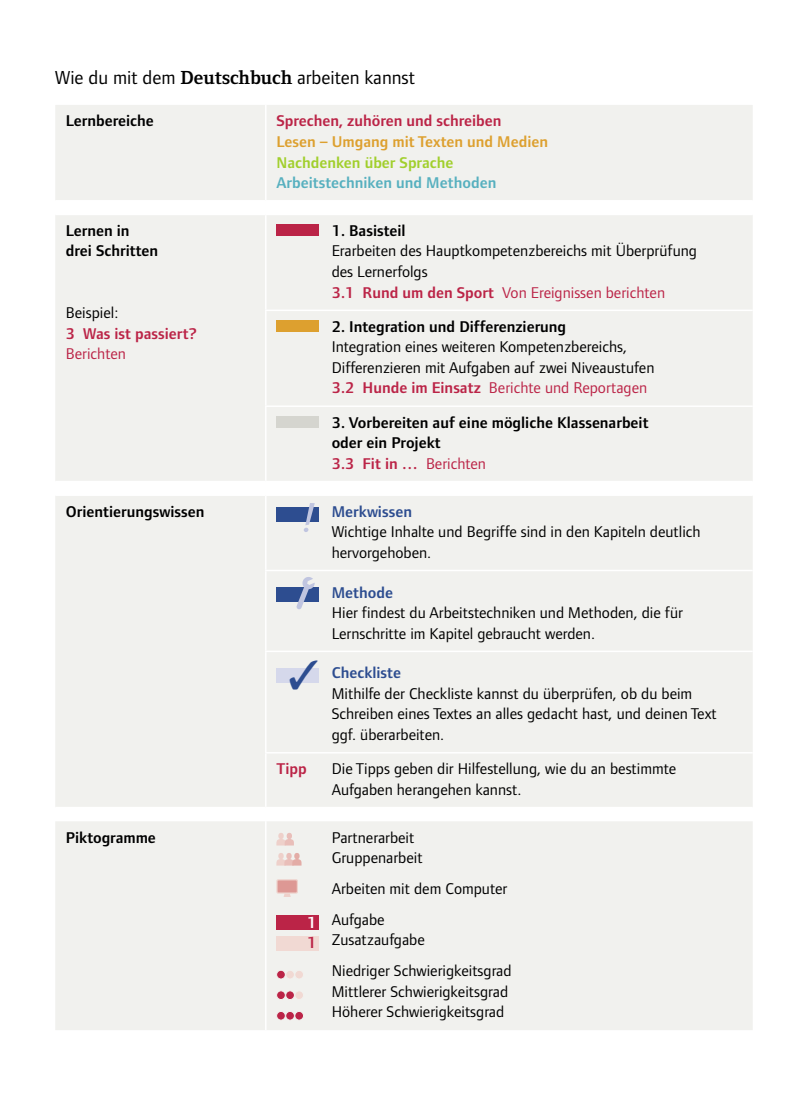
<style>
.page{position:relative;width:808px;height:1106px;background:#fff}
.page>*{position:absolute;margin:0;border:0;box-sizing:border-box;transform-origin:0 0}
._63_Inhalt_Ü2{font:19.5px "Foundry Form Sans";color:#000}
._41_Aufgabennummer{font:600 16.5px "Foundry Form Sans";color:#fff}
._41_Aufgabennummer-2{font:600 16.5px "Foundry Form Sans";color:#bb2447}
._31_Fließtext_sans_i{font:16.2px/20.5px "Foundry Form Sans";color:#000}
._61_Inhalt_sans{font:600 16.2px "Foundry Form Sans";color:#000}
._61_Inhalt_sans-2{font:16.2px "Foundry Form Sans";color:#000}
.t1{font:16.2px "Foundry Form Sans";color:#bb2447}
._61_Inhalt_sans-3{font:600 16.2px "Foundry Form Sans";color:#bb2447}
._61_Inhalt_sans-4{font:600 16.2px "Foundry Form Sans";color:#dda02f}
._61_Inhalt_sans-5{font:600 16.2px "Foundry Form Sans";color:#57b0bf}
._30_Überschrift_blau{font:600 16.2px "Foundry Form Sans";color:#2d4d90}
._63_Inhalt_Ü2-2{font:600 16.2px/20.5px "Foundry Form Sans";color:#bb2447}
._61_Inhalt_sans-6{font:600 16.2px "Foundry Form Sans";color:#a1cf2c}
._31_Fließtext_sans_i-2{font:600 16.2px "Foundry Form Sans";color:#bb2447}
.s1{font-family:"Foundry Form Serif";font-weight:700}
.s2{font-weight:600}
.s3{font-weight:400}
</style>
<div class="page">
<div style="left:55px;top:105px;width:698px;height:925px;background:#f1f1ee"></div>
<div style="left:55px;top:201px;width:698px;height:620px;background:#f1f1ee"></div>
<hr style="left:265px;top:105px;width:1px;height:95px;background:#fff">
<svg style="left:265px;top:201px;width:1px;height:13px"></svg>
<hr style="left:55px;top:214px;width:211px;height:1px;background:#fff">
<hr style="left:266px;top:214px;width:487px;height:1px;background:#fff">
<hr style="left:265px;top:215px;width:1px;height:94px;background:#fff">
<hr style="left:265px;top:309px;width:488px;height:2px;background:#fff">
<hr style="left:265px;top:311px;width:1px;height:94px;background:#fff">
<hr style="left:265px;top:405px;width:488px;height:2px;background:#fff">
<hr style="left:265px;top:407px;width:1px;height:74px;background:#fff">
<hr style="left:55px;top:481px;width:211px;height:1px;background:#fff">
<hr style="left:266px;top:481px;width:487px;height:1px;background:#fff">
<svg style="left:265px;top:482px;width:1px;height:12px"></svg>
<hr style="left:55px;top:494px;width:211px;height:2px;background:#fff">
<hr style="left:266px;top:494px;width:487px;height:2px;background:#fff">
<hr style="left:265px;top:496px;width:1px;height:74px;background:#fff">
<hr style="left:265px;top:570px;width:488px;height:1px;background:#fff">
<hr style="left:265px;top:571px;width:1px;height:79px;background:#fff">
<hr style="left:265px;top:650px;width:488px;height:2px;background:#fff">
<hr style="left:265px;top:652px;width:1px;height:100px;background:#fff">
<hr style="left:265px;top:752px;width:488px;height:1px;background:#fff">
<hr style="left:265px;top:753px;width:1px;height:53px;background:#fff">
<hr style="left:55px;top:806px;width:211px;height:2px;background:#fff">
<hr style="left:266px;top:806px;width:487px;height:2px;background:#fff">
<svg style="left:265px;top:808px;width:1px;height:13px"></svg>
<hr style="left:265px;top:821px;width:1px;height:209px;background:#fff">
<hr style="left:55px;top:200px;width:211px;height:1px;background:#fff">
<hr style="left:266px;top:200px;width:487px;height:1px;background:#fff">
<div style="left:276px;top:225px;width:43px;height:11px;background:#bb2447"></div>
<div style="left:276px;top:321px;width:43px;height:11px;background:#dda02f"></div>
<div style="left:276px;top:416px;width:43px;height:11px;background:#d5d5cf"></div>
<svg style="left:276px;top:832px;width:18px;height:13px"></svg>
<svg style="left:276px;top:853px;width:25px;height:12px"></svg>
<div style="left:276px;top:915px;width:43px;height:15px;background:#bb2447"></div>
<div style="left:276px;top:935px;width:43px;height:15px;background:#f1d9d3"></div>
<div style="left:277px;top:970px;width:8px;height:9px;background:#bb2447;border-radius:50%"></div>
<div style="left:276px;top:970px;width:9px;height:9px;border:1px solid #f1f1ee;border-radius:50%"></div>
<div style="left:286px;top:970px;width:8px;height:9px;background:#f1d9d3;border-radius:50%"></div>
<div style="left:285px;top:970px;width:10px;height:9px;border:1px solid #f1f1ee;border-radius:50%"></div>
<div style="left:295px;top:970px;width:8px;height:9px;background:#f1d9d3;border-radius:50%"></div>
<div style="left:295px;top:970px;width:9px;height:9px;border:1px solid #f1f1ee;border-radius:50%"></div>
<div style="left:277px;top:990px;width:8px;height:9px;background:#bb2447;border-radius:50%"></div>
<div style="left:276px;top:990px;width:9px;height:9px;border:1px solid #f1f1ee;border-radius:50%"></div>
<div style="left:286px;top:990px;width:8px;height:9px;background:#bb2447;border-radius:50%"></div>
<div style="left:285px;top:990px;width:10px;height:9px;border:1px solid #f1f1ee;border-radius:50%"></div>
<div style="left:295px;top:990px;width:8px;height:9px;background:#f1d9d3;border-radius:50%"></div>
<div style="left:295px;top:990px;width:9px;height:9px;border:1px solid #f1f1ee;border-radius:50%"></div>
<div style="left:277px;top:1011px;width:8px;height:9px;background:#bb2447;border-radius:50%"></div>
<div style="left:276px;top:1011px;width:9px;height:9px;border:1px solid #f1f1ee;border-radius:50%"></div>
<div style="left:286px;top:1011px;width:8px;height:9px;background:#bb2447;border-radius:50%"></div>
<div style="left:285px;top:1011px;width:10px;height:9px;border:1px solid #f1f1ee;border-radius:50%"></div>
<div style="left:295px;top:1011px;width:8px;height:9px;background:#bb2447;border-radius:50%"></div>
<div style="left:295px;top:1011px;width:9px;height:9px;border:1px solid #f1f1ee;border-radius:50%"></div>
<svg style="left:276px;top:879px;width:22px;height:14px"></svg>
<svg style="left:284px;top:893px;width:7px;height:4px"></svg>
<div style="left:278px;top:880px;width:19px;height:12px;background:#dd9894"></div>
<div style="left:276px;top:507px;width:43px;height:14px;background:#2d4d90"></div>
<svg style="left:304px;top:503px;width:11px;height:29px"></svg>
<div style="left:276px;top:587px;width:43px;height:15px;background:#2d4d90"></div>
<svg style="left:296px;top:576px;width:19px;height:33px"></svg>
<div style="left:276px;top:668px;width:43px;height:15px;background:#d5d8eb"></div>
<svg style="left:290px;top:660px;width:28px;height:29px"></svg>
<p class="_63_Inhalt_Ü2" style="left:55px;top:66px;width:361px">Wie du mit dem <span class="s1">Deutschbuch</span> arbeiten kannst</p>
<p class="_61_Inhalt_sans" style="left:66px;top:111px;width:89px">Lernbereiche</p>
<p class="_61_Inhalt_sans-3" style="left:276px;top:111px;width:227px">Sprechen, zuhören und schreiben</p>
<p class="_61_Inhalt_sans-4" style="left:276px;top:132px;width:273px">Lesen – Umgang mit Texten und Medien</p>
<p class="_61_Inhalt_sans-6" style="left:276px;top:152px;width:178px">Nachdenken über Sprache</p>
<p class="_61_Inhalt_sans-5" style="left:276px;top:173px;width:221px">Arbeitstechniken und Methoden</p>
<p class="_61_Inhalt_sans" style="left:66px;top:221px;width:65px">Lernen in</p>
<p class="_61_Inhalt_sans" style="left:66px;top:241px;width:94px">drei Schritten</p>
<p class="_61_Inhalt_sans" style="left:332px;top:221px;width:75px">1. Basisteil</p>
<p class="_31_Fließtext_sans_i" style="left:332px;top:241px;width:367px">Erarbeiten des Hauptkompetenzbereichs mit Überprüfung des Lernerfolgs</p>
<p class="t1" style="left:332px;top:282px;width:335px"><span class="s2">3.1 Rund um den Sport</span> Von Ereignissen berichten</p>
<p class="_61_Inhalt_sans" style="left:332px;top:317px;width:236px">2. Integration und Differenzierung</p>
<p class="_31_Fließtext_sans_i" style="left:332px;top:337px;width:324px">Integration eines weiteren Kompetenzbereichs,<br>Differenzieren mit Aufgaben auf zwei Niveaustufen</p>
<p class="t1" style="left:332px;top:378px;width:317px"><span class="s2">3.2 Hunde im Einsatz</span> Berichte und Reportagen</p>
<p class="_61_Inhalt_sans" style="left:332px;top:413px;width:318px">3. Vorbereiten auf eine mögliche Klassenarbeit</p>
<p class="_61_Inhalt_sans" style="left:332px;top:433px;width:111px">oder ein Projekt</p>
<p class="_61_Inhalt_sans-3" style="left:332px;top:454px;width:156px">3.3 Fit in … <span class="s3">Berichten</span></p>
<p class="_61_Inhalt_sans-2" style="left:66px;top:303px;width:54px">Beispiel:</p>
<p class="_63_Inhalt_Ü2-2" style="left:66px;top:323px;width:133px">3 Was ist passiert?<br><span class="s3">Berichten</span></p>
<p class="_61_Inhalt_sans" style="left:66px;top:501px;width:140px">Orientierungswissen</p>
<p class="_30_Überschrift_blau" style="left:332px;top:501px;width:82px">Merkwissen</p>
<p class="_31_Fließtext_sans_i" style="left:332px;top:521px;width:370px">Wichtige Inhalte und Begriffe sind in den Kapiteln deutlich hervorgehoben.</p>
<p class="_30_Überschrift_blau" style="left:332px;top:582px;width:63px">Methode</p>
<p class="_31_Fließtext_sans_i" style="left:332px;top:602px;width:353px">Hier findest du Arbeitstechniken und Methoden, die für<br>Lernschritte im Kapitel gebraucht werden.</p>
<p class="_30_Überschrift_blau" style="left:332px;top:663px;width:71px">Checkliste</p>
<p class="_31_Fließtext_sans_i" style="left:332px;top:683px;width:387px">Mithilfe der Checkliste kannst du überprüfen, ob du beim<br>Schreiben eines Textes an alles gedacht hast, und deinen Text ggf. überarbeiten.</p>
<p class="_31_Fließtext_sans_i-2" style="left:276px;top:759px;width:32px">Tipp</p>
<p class="_31_Fließtext_sans_i" style="left:332px;top:758px;width:346px">Die Tipps geben dir Hilfestellung, wie du an bestimmte<br>Aufgaben herangehen kannst.</p>
<p class="_61_Inhalt_sans" style="left:66px;top:827px;width:92px">Piktogramme</p>
<p class="_61_Inhalt_sans-2" style="left:332px;top:827px;width:84px">Partnerarbeit</p>
<p class="_61_Inhalt_sans-2" style="left:332px;top:848px;width:92px">Gruppenarbeit</p>
<p class="_61_Inhalt_sans-2" style="left:332px;top:879px;width:177px">Arbeiten mit dem Computer</p>
<p class="_61_Inhalt_sans-2" style="left:332px;top:909px;width:55px">Aufgabe</p>
<p class="_61_Inhalt_sans-2" style="left:332px;top:930px;width:95px">Zusatzaufgabe</p>
<p class="_61_Inhalt_sans-2" style="left:332px;top:961px;width:181px">Niedriger Schwierigkeitsgrad</p>
<p class="_61_Inhalt_sans-2" style="left:332px;top:981px;width:178px">Mittlerer Schwierigkeitsgrad</p>
<p class="_61_Inhalt_sans-2" style="left:332px;top:1002px;width:174px">Höherer Schwierigkeitsgrad</p>
<p class="_41_Aufgabennummer" style="left:307px;top:912px;width:11px">1</p>
<p class="_41_Aufgabennummer-2" style="left:307px;top:933px;width:11px">1</p>
</div>
